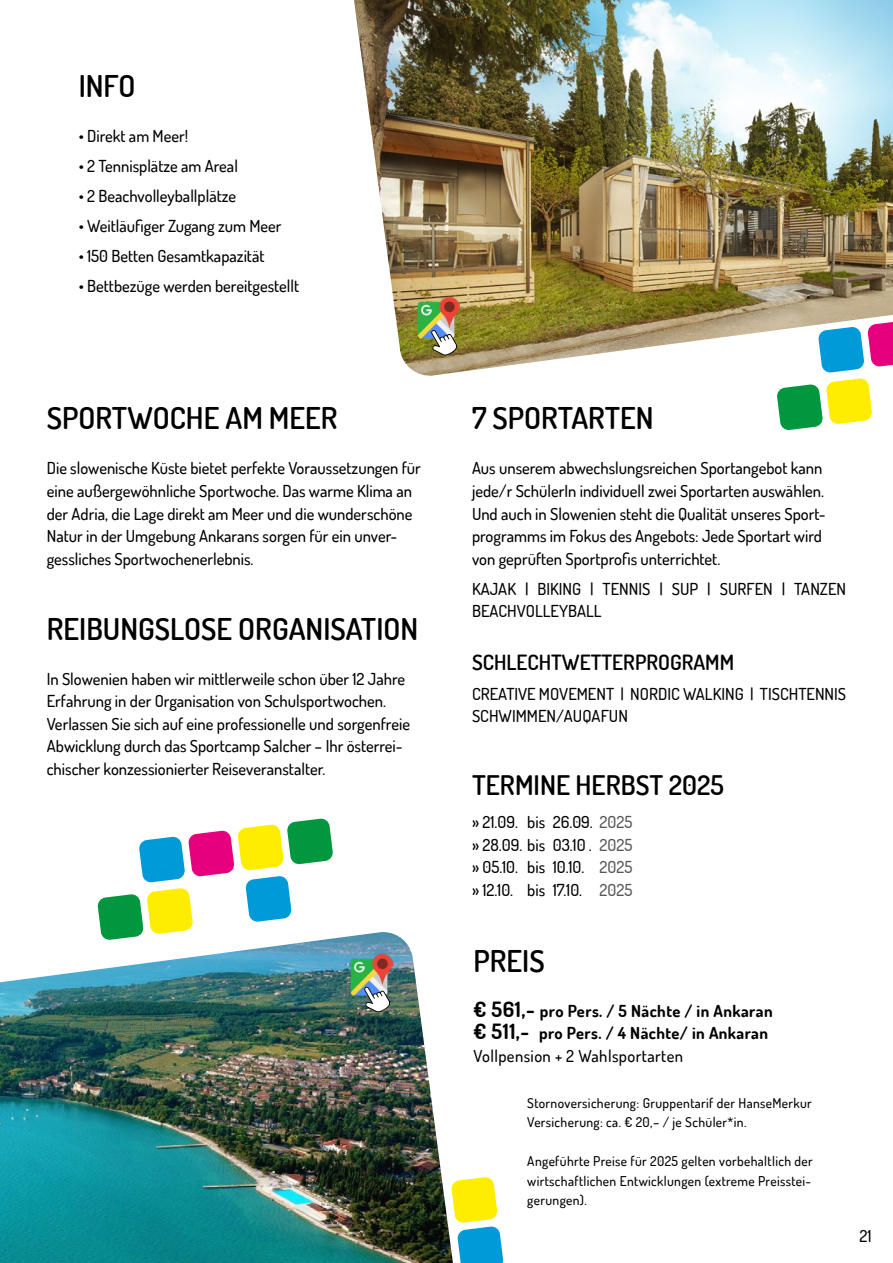
<style>
.page{position:relative;width:893px;height:1263px;background:#fff}
.page>*{position:absolute;margin:0;border:0;box-sizing:border-box;transform-origin:0 0}
.t1{font:600 30px "Dosis";color:#000}
.t2{font:600 27px "Dosis";color:#000}
.t3{font:600 21px "Dosis";color:#000}
.t4{font:500 16.5px/22.5px "Dosis";color:#000}
.t5{font:700 16.5px/22.5px "Dosis";letter-spacing:.025em;color:#000}
.t6{font:500 13.5px/19.5px "Dosis";letter-spacing:.025em;color:#000}
.s1{color:#575756}
.s2{font-size:21px}
.s3{font-weight:500}
</style>
<div class="page">
<img style="left:0;top:932px;width:451px;height:331px">
<img style="left:354px;top:0;width:539px;height:376px">
<svg style="left:777px;top:320px;width:116px;height:110px"></svg>
<svg style="left:97px;top:818px;width:236px;height:122px"></svg>
<svg style="left:451px;top:1177px;width:53px;height:86px"></svg>
<img style="left:351px;top:953px;width:42px;height:42px">
<svg style="left:364px;top:987px;width:26px;height:25px"></svg>
<img style="left:418px;top:297px;width:42px;height:41px">
<svg style="left:431px;top:330px;width:26px;height:25px"></svg>
<p class="t1" style="left:79px;top:66px;width:58px">INFO</p>
<p class="t4" style="left:79px;top:124px;width:111px">• Direkt am Meer!</p>
<p class="t4" style="left:79px;top:154px;width:161px">• 2 Tennisplätze am Areal</p>
<p class="t4" style="left:79px;top:184px;width:159px">• 2 Beachvolleyballplätze</p>
<p class="t4" style="left:79px;top:214px;width:204px">• Weitläufiger Zugang zum Meer</p>
<p class="t4" style="left:79px;top:244px;width:187px">• 150 Betten Gesamtkapazität</p>
<p class="t4" style="left:79px;top:274px;width:222px">• Bettbezüge werden bereitgestellt</p>
<p class="t1" style="left:47px;top:399px;width:292px">SPORTWOCHE AM MEER</p>
<p class="t4" style="left:47px;top:457px;width:376px">Die slowenische Küste bietet perfekte Voraussetzungen für eine außergewöhnliche Sportwoche. Das warme Klima an der Adria, die Lage direkt am Meer und die wunderschöne Natur in der Umgebung Ankarans sorgen für ein unver&shy;gessliches Sportwochenerlebnis.</p>
<p class="t1" style="left:47px;top:609px;width:373px">REIBUNGSLOSE ORGANISATION</p>
<p class="t4" style="left:47px;top:667px;width:365px">In Slowenien haben wir mittlerweile schon über 12 Jahre Erfahrung in der Organisation von Schulsportwochen.<br>Verlassen Sie sich auf eine professionelle und sorgenfreie Abwicklung durch das Sportcamp Salcher – Ihr österrei&shy;chischer konzessionierter Reiseveranstalter.</p>
<p class="t1" style="left:472px;top:399px;width:183px">7 SPORTARTEN</p>
<p class="t4" style="left:472px;top:457px;width:355px">Aus unserem abwechslungsreichen Sportangebot kann jede/r SchülerIn individuell zwei Sportarten auswählen.<br>Und auch in Slowenien steht die Qualität unseres Sport&shy;programms im Fokus des Angebots: Jede Sportart wird von geprüften Sportprofis unterrichtet.</p>
<p class="t4" style="left:472px;top:577px;width:376px">KAJAK | BIKING | TENNIS | SUP | SURFEN | TANZEN<br>BEACHVOLLEYBALL</p>
<p class="t3" style="left:472px;top:648px;width:264px">SCHLECHTWETTERPROGRAMM</p>
<p class="t4" style="left:472px;top:682px;width:376px">CREATIVE MOVEMENT | NORDIC WALKING | TISCHTENNIS<br>SCHWIMMEN/AUQAFUN</p>
<p class="t2" style="left:472px;top:768px;width:253px">TERMINE HERBST 2025</p>
<p class="t4" style="left:472px;top:810px;width:162px">» 21.09. bis 26.09. <span class="s1">2025</span></p>
<p class="t4" style="left:472px;top:833px;width:162px">» 28.09. bis 03.10 . <span class="s1">2025</span></p>
<p class="t4" style="left:472px;top:855px;width:162px">» 05.10. bis 10.10. <span class="s1">2025</span></p>
<p class="t4" style="left:472px;top:878px;width:162px">» 12.10. bis 17.10. <span class="s1">2025</span></p>
<p class="t1" style="left:473px;top:941px;width:73px">PREIS</p>
<p class="t5" style="left:473px;top:999px;width:301px"><span class="s2">€ 561,-</span> pro Pers. / 5 Nächte / in Ankaran <span class="s2">€ 511,-</span> pro Pers. / 4 Nächte/ in Ankaran<br><span class="s3">Vollpension + 2 Wahlsportarten</span></p>
<p class="t6" style="left:527px;top:1093px;width:286px">Stornoversicherung: Gruppentarif der HanseMerkur<br>Versicherung: ca. € 20,– / je Schüler*in.</p>
<p class="t6" style="left:527px;top:1151px;width:287px">Angeführte Preise für 2025 gelten vorbehaltlich der wirtschaftlichen Entwicklungen (extreme Preisstei&shy;gerungen).</p>
<p class="t4" style="left:860px;top:1224px;width:14px">21</p>
</div>
